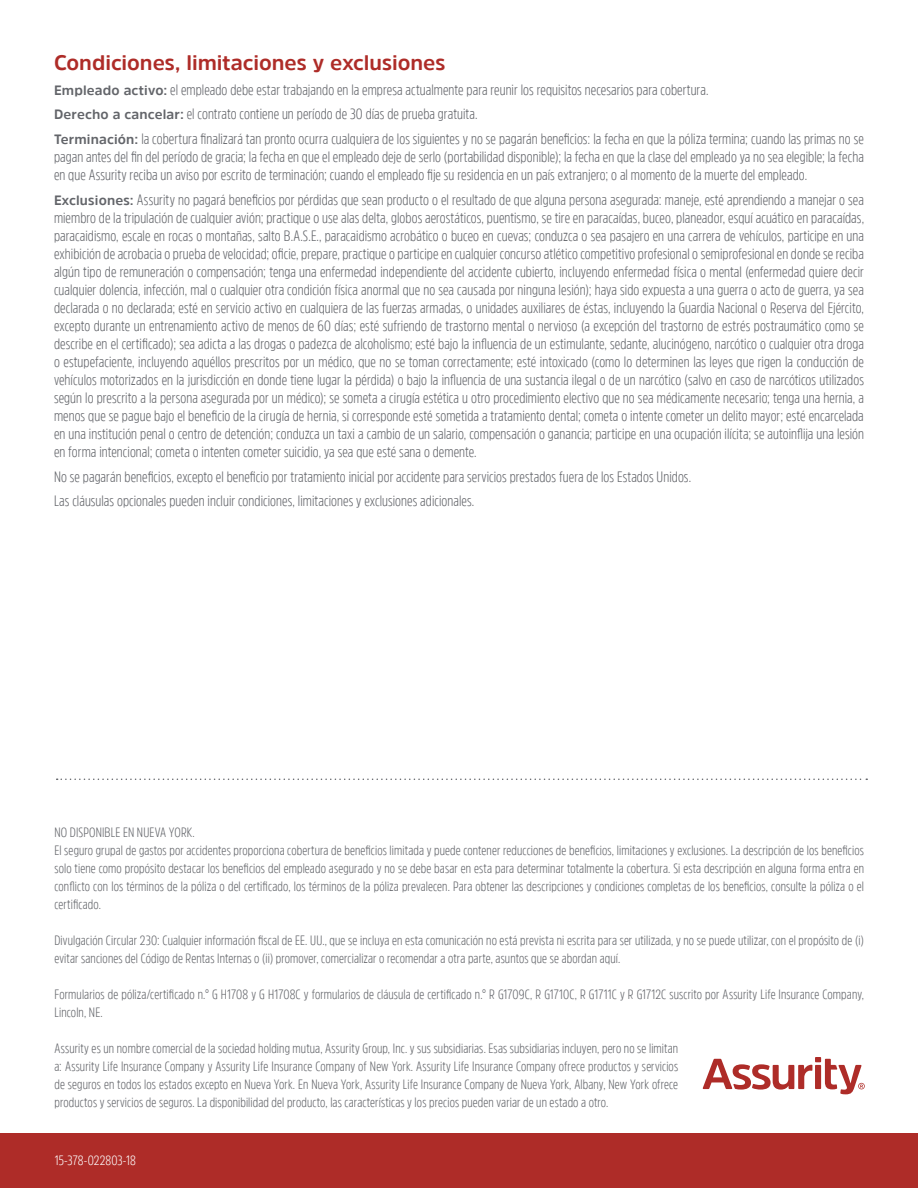
<style>
.page{position:relative;width:918px;height:1188px;background:#fff}
.page>*{position:absolute;margin:0;border:0;box-sizing:border-box;transform-origin:0 0}
.H6_14_pt_16pt_leadin{font:700 21px "Amsi Pro";color:#ae2c28}
.Disclaimer_9pt_conde{font:300 15px/18px "Amsi Pro Cond";letter-spacing:.005em;color:#63656a;text-align:justify}
.Disclaimer_9pt_conde-2{font:300 13.5px/18px "Amsi Pro Cond";letter-spacing:.01em;color:#63656a;text-align:justify}
.Disclaimer_9pt_conde-3{font:300 13.5px "Amsi Pro Cond";letter-spacing:.005em;color:#fff}
.s1{font-family:"Amsi Pro";font-weight:700;font-size:13.5px}
</style>
<div class="page">
<div style="left:0;top:1133px;width:918px;height:55px;background:#ae2c28"></div>
<svg style="left:703px;top:1057px;width:162px;height:37px"></svg>
<svg style="left:57px;top:779px;width:810px;height:1px"></svg>
<p class="H6_14_pt_16pt_leadin" style="left:54px;top:48px;width:393px">Condiciones, limitaciones y exclusiones</p>
<p class="Disclaimer_9pt_conde" style="left:54px;top:80px;width:656px"><span class="s1">Empleado activo:</span> el empleado debe estar trabajando en la empresa actualmente para reunir los requisitos necesarios para cobertura.</p>
<p class="Disclaimer_9pt_conde" style="left:54px;top:105px;width:425px"><span class="s1">Derecho a cancelar:</span> el contrato contiene un período de 30 días de prueba gratuita.</p>
<p class="Disclaimer_9pt_conde" style="left:54px;top:129px;width:811px"><span class="s1">Terminación:</span> la cobertura finalizará tan pronto ocurra cualquiera de los siguientes y no se pagarán beneficios: la fecha en que la póliza termina; cuando las primas no se pagan antes del fin del período de gracia; la fecha en que el empleado deje de serlo (portabilidad disponible); la fecha en que la clase del empleado ya no sea elegible; la fecha en que Assurity reciba un aviso por escrito de terminación; cuando el empleado fije su residencia en un país extranjero; o al momento de la muerte del empleado.</p>
<p class="Disclaimer_9pt_conde" style="left:54px;top:190px;width:812px"><span class="s1">Exclusiones:</span> Assurity no pagará beneficios por pérdidas que sean producto o el resultado de que alguna persona asegurada: maneje, esté aprendiendo a manejar o sea miembro de la tripulación de cualquier avión; practique o use alas delta, globos aerostáticos, puentismo, se tire en paracaídas, buceo, planeador, esquí acuático en paracaídas, paracaidismo, escale en rocas o montañas, salto B.A.S.E., paracaidismo acrobático o buceo en cuevas; conduzca o sea pasajero en una carrera de vehículos, participe en una exhibición de acrobacia o prueba de velocidad; oficie, prepare, practique o participe en cualquier concurso atlético competitivo profesional o semiprofesional en donde se reciba algún tipo de remuneración o compensación; tenga una enfermedad independiente del accidente cubierto, incluyendo enfermedad física o mental (enfermedad quiere decir cualquier dolencia, infección, mal o cualquier otra condición física anormal que no sea causada por ninguna lesión); haya sido expuesta a una guerra o acto de guerra, ya sea declarada o no declarada; esté en servicio activo en cualquiera de las fuerzas armadas, o unidades auxiliares de éstas, incluyendo la Guardia Nacional o Reserva del Ejército, excepto durante un entrenamiento activo de menos de 60 días; esté sufriendo de trastorno mental o nervioso (a excepción del trastorno de estrés postraumático como se describe en el certificado); sea adicta a las drogas o padezca de alcoholismo; esté bajo la influencia de un estimulante, sedante, alucinógeno, narcótico o cualquier otra droga o estupefaciente, incluyendo aquéllos prescritos por un médico, que no se toman correctamente; esté intoxicado (como lo determinen las leyes que rigen la conducción de vehículos motorizados en la jurisdicción en donde tiene lugar la pérdida) o bajo la influencia de una sustancia ilegal o de un narcótico (salvo en caso de narcóticos utilizados según lo prescrito a la persona asegurada por un médico); se someta a cirugía estética u otro procedimiento electivo que no sea médicamente necesario; tenga una hernia, a menos que se pague bajo el beneficio de la cirugía de hernia, si corresponde esté sometida a tratamiento dental; cometa o intente cometer un delito mayor; esté encarcelada en una institución penal o centro de detención; conduzca un taxi a cambio de un salario, compensación o ganancia; participe en una ocupación ilícita; se autoinflija una lesión en forma intencional; cometa o intenten cometer suicidio, ya sea que esté sana o demente.</p>
<p class="Disclaimer_9pt_conde" style="left:54px;top:467px;width:639px">No se pagarán beneficios, excepto el beneficio por tratamiento inicial por accidente para servicios prestados fuera de los Estados Unidos.</p>
<p class="Disclaimer_9pt_conde" style="left:54px;top:492px;width:422px">Las cláusulas opcionales pueden incluir condiciones, limitaciones y exclusiones adicionales.</p>
<p class="Disclaimer_9pt_conde-2" style="left:54px;top:823px;width:142px">NO DISPONIBLE EN NUEVA YORK.</p>
<p class="Disclaimer_9pt_conde-2" style="left:54px;top:841px;width:811px">El seguro grupal de gastos por accidentes proporciona cobertura de beneficios limitada y puede contener reducciones de beneficios, limitaciones y exclusiones. La descripción de los beneficios solo tiene como propósito destacar los beneficios del empleado asegurado y no se debe basar en esta para determinar totalmente la cobertura. Si esta descripción en alguna forma entra en conflicto con los términos de la póliza o del certificado, los términos de la póliza prevalecen. Para obtener las descripciones y condiciones completas de los beneficios, consulte la póliza o el certificado.</p>
<p class="Disclaimer_9pt_conde-2" style="left:54px;top:931px;width:811px">Divulgación Circular 230: Cualquier información fiscal de EE. UU., que se incluya en esta comunicación no está prevista ni escrita para ser utilizada, y no se puede utilizar, con el propósito de (i) evitar sanciones del Código de Rentas Internas o (ii) promover, comercializar o recomendar a otra parte, asuntos que se abordan aquí.</p>
<p class="Disclaimer_9pt_conde-2" style="left:54px;top:985px;width:811px">Formularios de póliza/certificado n.° G H1708 y G H1708C y formularios de cláusula de certificado n.° R G1709C, R G1710C, R G1711C y R G1712C suscrito por Assurity Life Insurance Company,<br>Lincoln, NE.</p>
<p class="Disclaimer_9pt_conde-2" style="left:54px;top:1039px;width:625px">Assurity es un nombre comercial de la sociedad holding mutua, Assurity Group, Inc. y sus subsidiarias. Esas subsidiarias incluyen, pero no se limitan a: Assurity Life Insurance Company y Assurity Life Insurance Company of New York. Assurity Life Insurance Company ofrece productos y servicios de seguros en todos los estados excepto en Nueva York. En Nueva York, Assurity Life Insurance Company de Nueva York, Albany, New York ofrece productos y servicios de seguros. La disponibilidad del producto, las características y los precios pueden variar de un estado a otro.</p>
<p class="Disclaimer_9pt_conde-3" style="left:55px;top:1151px;width:83px">15-378-022803-18</p>
</div>
